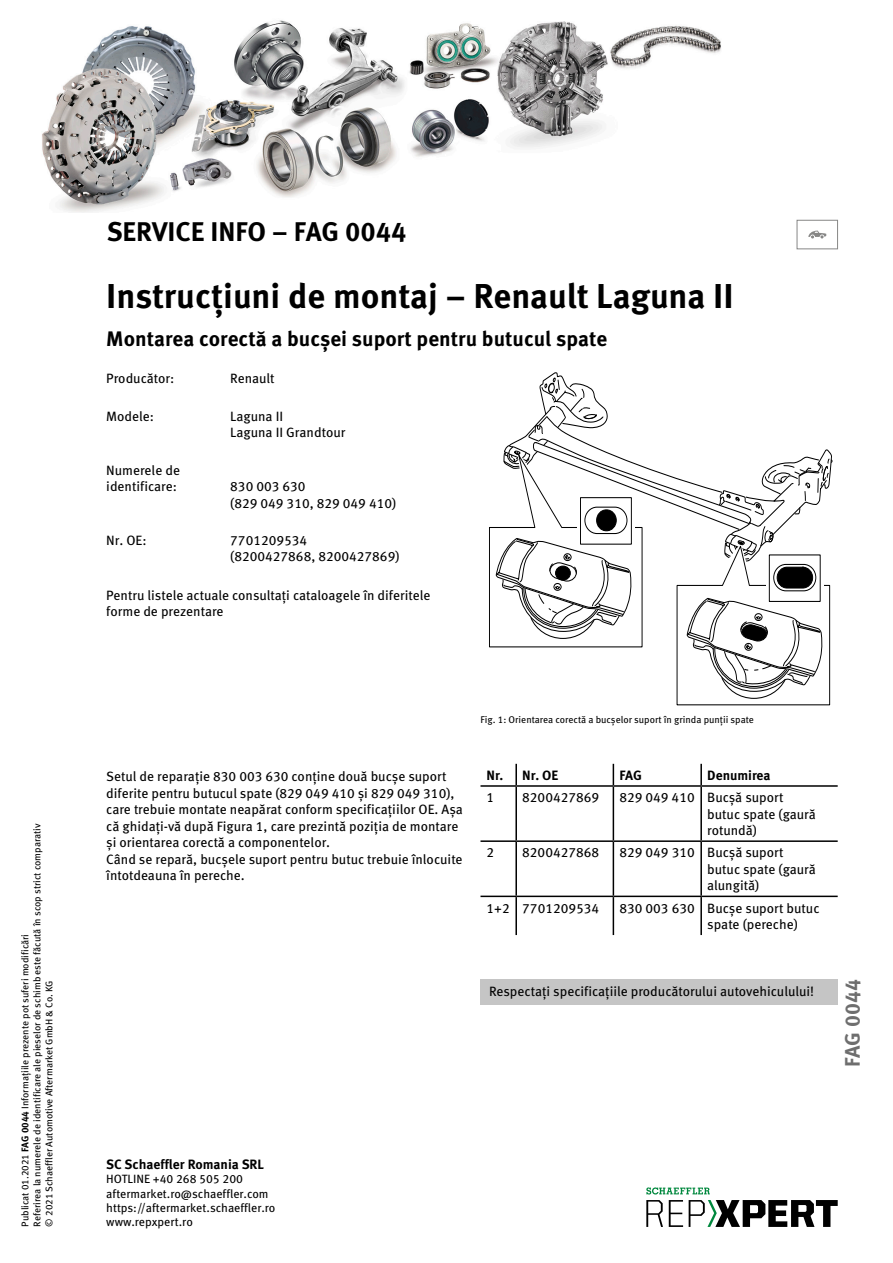
<style>
.page{position:relative;width:893px;height:1263px;background:#fff}
.page>*{position:absolute;margin:0;border:0;box-sizing:border-box;transform-origin:0 0}
.t1{font:700 34.5px "Meta Pro";color:#000}
.t2{font:700 27px "Meta Pro";color:#000}
.t3{font:700 21px "Meta Pro";color:#000}
.t4{font:700 21px "Meta Pro";color:#6e6e6e}
.t5{font:13.5px/16.5px "Meta Pro";color:#000}
.t6{font:700 13.5px "Meta Pro";color:#000}
.t7{font:12px/14.4px "Meta Pro";color:#000}
.t8{font:9.75px/12px "Meta Pro";color:#000}
.s1{font-weight:700}
</style>
<div class="page">
<svg style="left:489px;top:372px;width:343px;height:334px"></svg>
<hr style="left:515px;top:764px;width:2px;height:21px;background:#000">
<svg style="left:613px;top:764px;width:1px;height:21px"></svg>
<hr style="left:700px;top:764px;width:2px;height:21px;background:#000">
<hr style="left:480px;top:785px;width:36px;height:2px;background:#000">
<hr style="left:516px;top:785px;width:97px;height:2px;background:#000">
<hr style="left:515px;top:787px;width:2px;height:53px;background:#000">
<hr style="left:613px;top:785px;width:88px;height:2px;background:#000">
<hr style="left:613px;top:787px;width:1px;height:53px;background:#000">
<hr style="left:701px;top:785px;width:137px;height:2px;background:#000">
<hr style="left:700px;top:787px;width:2px;height:53px;background:#000">
<hr style="left:515px;top:842px;width:2px;height:53px;background:#000">
<hr style="left:613px;top:842px;width:1px;height:53px;background:#000">
<hr style="left:700px;top:842px;width:2px;height:53px;background:#000">
<hr style="left:515px;top:897px;width:2px;height:38px;background:#000">
<hr style="left:613px;top:897px;width:1px;height:38px;background:#000">
<hr style="left:700px;top:897px;width:2px;height:38px;background:#000">
<hr style="left:480px;top:840px;width:36px;height:2px;background:#000">
<hr style="left:516px;top:840px;width:97px;height:2px;background:#000">
<hr style="left:613px;top:840px;width:88px;height:2px;background:#000">
<hr style="left:701px;top:840px;width:137px;height:2px;background:#000">
<hr style="left:480px;top:895px;width:36px;height:2px;background:#000">
<hr style="left:516px;top:895px;width:97px;height:2px;background:#000">
<hr style="left:613px;top:895px;width:88px;height:2px;background:#000">
<hr style="left:701px;top:895px;width:137px;height:2px;background:#000">
<div style="left:480px;top:980px;width:358px;height:25px;background:#c5c5c5"></div>
<div style="left:797px;top:220px;width:41px;height:29px;border:1px solid #878786"></div>
<svg style="left:808px;top:231px;width:18px;height:7px"></svg>
<img style="left:42px;top:20px;width:679px;height:193px">
<svg style="left:646px;top:1200px;width:17px;height:27px"></svg>
<svg style="left:669px;top:1200px;width:14px;height:27px"></svg>
<svg style="left:689px;top:1200px;width:149px;height:27px"></svg>
<svg style="left:646px;top:1187px;width:64px;height:7px"></svg>
<p class="t8" style="left:19px;top:1226px;width:404px;rotate:-90deg">Publicat 01.2021 <span class="s1">FAG 0044</span> Informaţiile prezente pot suferi modificări<br>Referirea la numerele de identificare ale pieselor de schimb este făcută în scop strict comparativ © 2021 Schaeffler Automotive Aftermarket GmbH &amp; Co. KG</p>
<h2 class="t2" style="left:107px;top:210px;width:301px">SERVICE INFO – FAG 0044</h2>
<h1 class="t1" style="left:106px;top:269px;width:629px">Instrucţiuni de montaj – Renault Laguna II</h1>
<h3 class="t3" style="left:106px;top:323px;width:503px">Montarea corectă a bucșei suport pentru butucul spate</h3>
<p class="t5" style="left:106px;top:369px;width:70px">Producător:</p>
<p class="t5" style="left:230px;top:369px;width:46px">Renault</p>
<p class="t5" style="left:106px;top:407px;width:49px">Modele:</p>
<p class="t5" style="left:230px;top:407px;width:117px">Laguna II<br>Laguna II Grandtour</p>
<p class="t5" style="left:106px;top:461px;width:75px">Numerele de identificare:</p>
<p class="t5" style="left:230px;top:477px;width:167px">830 003 630<br>(829 049 310, 829 049 410)</p>
<p class="t5" style="left:106px;top:531px;width:42px">Nr. OE:</p>
<p class="t5" style="left:230px;top:531px;width:171px">7701209534<br>(8200427868, 8200427869)</p>
<p class="t5" style="left:106px;top:586px;width:326px">Pentru listele actuale consultați cataloagele în diferitele forme de prezentare</p>
<p class="t5" style="left:106px;top:767px;width:358px">Setul de reparație 830 003 630 conține două bucșe suport diferite pentru butucul spate (829 049 410 și 829 049 310), care trebuie montate neapărat conform specificațiilor OE. Așa că ghidați-vă după Figura 1, care prezintă poziția de montare și orientarea corectă a componentelor.<br>Când se repară, bucșele suport pentru butuc trebuie înlocuite întotdeauna în pereche.</p>
<p class="t8" style="left:480px;top:713px;width:275px">Fig. 1: Orientarea corectă a bucșelor suport în grinda punții spate</p>
<p class="t6" style="left:486px;top:765px;width:73px">Nr. Nr. OE</p>
<p class="t6" style="left:619px;top:765px;width:24px">FAG</p>
<p class="t6" style="left:707px;top:765px;width:65px">Denumirea</p>
<p class="t5" style="left:486px;top:788px;width:9px">1</p>
<p class="t5" style="left:522px;top:788px;width:78px">8200427869</p>
<p class="t5" style="left:707px;top:788px;width:110px;text-indent:-88px">829 049 410 Bucșă suport butuc spate (gaură rotundă)</p>
<p class="t5" style="left:486px;top:843px;width:9px">2</p>
<p class="t5" style="left:522px;top:843px;width:78px">8200427868</p>
<p class="t5" style="left:707px;top:843px;width:110px;text-indent:-88px">829 049 310 Bucșă suport butuc spate (gaură alungită)</p>
<p class="t5" style="left:487px;top:899px;width:114px">1+2 7701209534</p>
<p class="t5" style="left:707px;top:899px;width:114px;text-indent:-88px">830 003 630 Bucșe suport butuc spate (pereche)</p>
<p class="t5" style="left:489px;top:982px;width:327px">Respectaţi specificaţiile producătorului autovehiculului!</p>
<h3 class="t4" style="left:836px;top:1067px;width:89px;rotate:-90deg">FAG 0044</h3>
<p class="t6" style="left:106px;top:1153px;width:159px">SC Schaeffler Romania SRL</p>
<p class="t7" style="left:106px;top:1171px;width:171px">HOTLINE +40 268 505 200 aftermarket.ro@schaeffler.com https://aftermarket.schaeffler.ro www.repxpert.ro</p>
</div>
